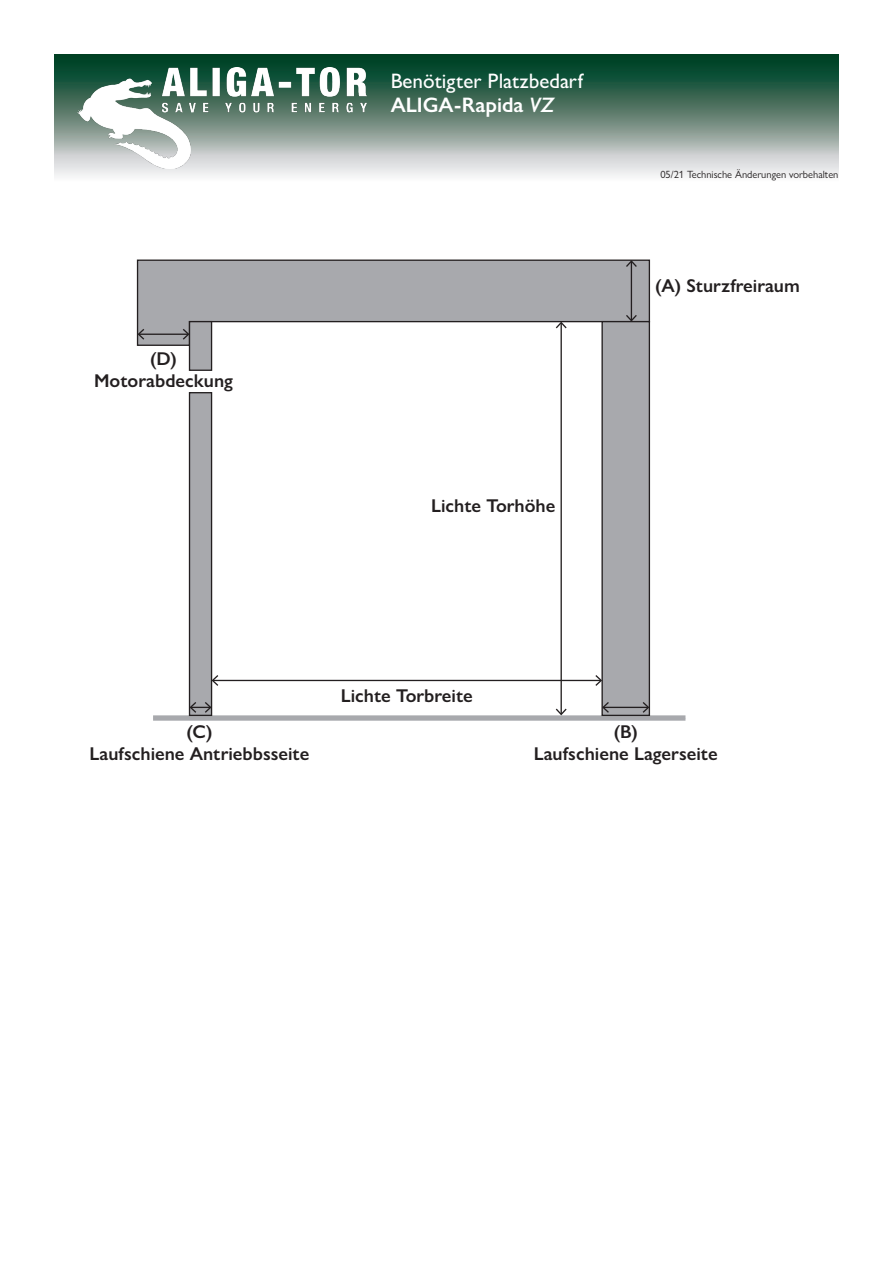
<style>
.page{position:relative;width:893px;height:1263px;background:#fff}
.page>*{position:absolute;margin:0;border:0;box-sizing:border-box;transform-origin:0 0}
.t1{font:500 21px/24px "Gill Sans Nova";color:#fff}
.t2{font:600 18.6px/22.4px "Gill Sans Nova";color:#231f20;text-align:center}
.t3{font:10.5px "Gill Sans Nova";color:#231f20}
.s1{font-weight:600}
.s2{font-weight:600;font-style:italic}
</style>
<div class="page">
<svg style="left:54px;top:54px;width:785px;height:122px;background:#68897b"></svg>
<img style="left:77px;top:67px;width:290px;height:101px">
<div style="left:153px;top:715px;width:532px;height:6px;background:#a8a9ad"></div>
<svg style="left:136px;top:259px;width:515px;height:88px"></svg>
<div style="left:602px;top:322px;width:47px;height:393px;background:#a8a9ad"></div>
<div style="left:601px;top:321px;width:49px;height:395px;border:1px solid #231f20"></div>
<div style="left:190px;top:322px;width:22px;height:48px;background:#a8a9ad"></div>
<div style="left:189px;top:321px;width:23px;height:50px;border:1px solid #231f20"></div>
<div style="left:190px;top:393px;width:22px;height:322px;background:#a8a9ad"></div>
<div style="left:189px;top:392px;width:23px;height:324px;border:1px solid #231f20"></div>
<svg style="left:190px;top:702px;width:22px;height:11px"></svg>
<hr style="left:604px;top:707px;width:44px;height:1px;background:#231f20">
<svg style="left:602px;top:702px;width:7px;height:11px"></svg>
<svg style="left:643px;top:702px;width:6px;height:11px"></svg>
<hr style="left:213px;top:680px;width:388px;height:1px;background:#231f20">
<svg style="left:212px;top:675px;width:6px;height:11px"></svg>
<svg style="left:595px;top:675px;width:7px;height:11px"></svg>
<hr style="left:560px;top:323px;width:2px;height:391px;background:#231f20">
<svg style="left:138px;top:260px;width:511px;height:85px"></svg>
<svg style="left:556px;top:709px;width:11px;height:6px"></svg>
<p class="t2" style="left:94px;top:347px;width:140px">(D)<br>Motorabdeckung</p>
<p class="t1" style="left:391px;top:68px;width:194px">Benötigter Platzbedarf<br><span class="s1">ALIGA-Rapida</span> <span class="s2">VZ</span></p>
<p class="t3" style="left:660px;top:168px;width:180px">05/21 Technische Änderungen vorbehalten</p>
<p class="t2" style="left:655px;top:274px;width:146px">(A) Sturzfreiraum</p>
<p class="t2" style="left:431px;top:494px;width:126px">Lichte Torhöhe</p>
<p class="t2" style="left:341px;top:685px;width:133px">Lichte Torbreite</p>
<p class="t2" style="left:90px;top:720px;width:221px">(C)<br>Laufschiene Antriebbsseite</p>
<p class="t2" style="left:534px;top:720px;width:185px">(B)<br>Laufschiene Lagerseite</p>
</div>
